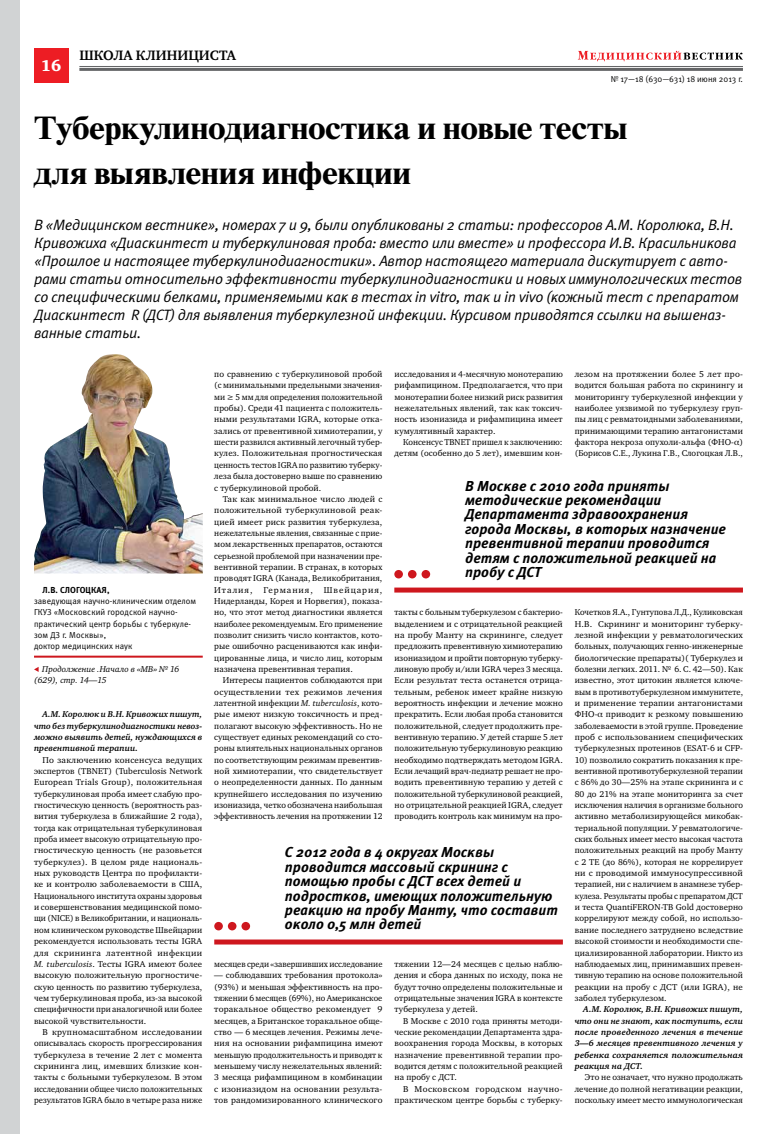
<style>
.page{position:relative;width:777px;height:1134px;background:#fff}
.page>*{position:absolute;margin:0;border:0;box-sizing:border-box;transform-origin:0 0}
.t1{font:700 32px/45.3px "Newton C";letter-spacing:-.01em;color:#000;scale:1.1 1}
.t2{font:16px "Charter Black C";color:#fff}
.t3{font:italic 15px/18px "Meta Pro";letter-spacing:-.02em;color:#000}
.t4{font:italic 700 14.4px/14.4px "Meta Pro";color:#000}
.t5{font:700 14px "Charter C";color:#000}
.t6{font:8.7px/11.3px "Charter C";letter-spacing:.01em;color:#000;text-align:justify}
.t7{font:italic 700 8.7px/11.3px "Charter C";letter-spacing:.01em;color:#000;text-align:justify}
.t8{font:8.7px/11.3px "Meta Pro";letter-spacing:.01em;color:#000}
.t9{font:italic 8.7px/11.3px "Charter C";color:#000}
.t10{font:700 8.7px "Meta Pro";letter-spacing:.01em;color:#000}
.s1{font-style:italic}
.s2{font-family:"Newton"}
</style>
<div class="page">
<div style="left:34px;top:48px;width:34px;height:34px;background:#ed1d24"></div>
<hr style="left:79px;top:68px;width:664px;height:3px;background:#636466">
<hr style="left:79px;top:66px;width:664px;height:1px;background:#636466">
<svg style="left:578px;top:51px;width:165px;height:10px"></svg>
<div style="left:0;top:1px;width:20px;height:1133px;background:#d1d3d4"></div>
<svg style="left:34px;top:667px;width:5px;height:5px"></svg>
<div style="left:214px;top:939px;width:349px;height:5px;background:#ce171e"></div>
<svg style="left:214px;top:922px;width:36px;height:8px"></svg>
<div style="left:394px;top:587px;width:349px;height:5px;background:#ce171e"></div>
<svg style="left:394px;top:570px;width:36px;height:8px"></svg>
<img style="left:34px;top:354px;width:169px;height:219px">
<hr style="left:34px;top:656px;width:169px;height:2px;background:#ce171e">
<h2 class="t2" style="left:41px;top:57px;width:22px">16</h2>
<h3 class="t5" style="left:79px;top:47px;width:158px">ШКОЛА КЛИНИЦИСТА</h3>
<p class="t8" style="left:610px;top:74px;width:134px">№ 17—18 (630—631) 18 июня 2013 г.</p>
<h1 class="t1" style="left:34px;top:105px;width:541px">Туберкулинодиагностика и новые тесты для выявления инфекции</h1>
<p class="t3" style="left:34px;top:216px;width:710px">В «Медицинском вестнике», номерах 7 и 9, были опубликованы 2 статьи: профессоров А.М. Королюка, В.Н.<br>Кривожиха «Диаскинтест и туберкулиновая проба: вместо или вместе» и профессора И.В. Красильникова «Прошлое и настоящее туберкулинодиагностики». Автор настоящего материала дискутирует с авто&shy;рами статьи относительно эффективности туберкулинодиагностики и новых иммунологических тестов со специфическими белками, применяемыми как в тестах in vitro, так и in vivo (кожный тест с препаратом Диаскинтест R (ДСТ) для выявления туберкулезной инфекции. Курсивом приводятся ссылки на вышеназ&shy;ванные статьи.</p>
<p class="t10" style="left:43px;top:584px;width:68px">Л.В. СЛОГОЦКАЯ,</p>
<p class="t8" style="left:34px;top:595px;width:164px">заведующая научно-клиническим отделом<br>ГКУЗ «Московский городской научно&shy;практический центр борьбы с туберкуле&shy;зом ДЗ г. Москвы»,<br>доктор медицинских наук</p>
<p class="t9" style="left:34px;top:664px;width:147px;text-indent:8px">Продолжение .Начало в «МВ» № 16 (629), стр. 14—15</p>
<p class="t7" style="left:34px;top:709px;width:170px;text-indent:9px">А.М. Королюк и В.Н. Кривожих пишут, что без туберкулинодиагностики невоз&shy;можно выявить детей, нуждающихся в превентивной терапии.</p>
<p class="t6" style="left:34px;top:754px;width:170px;text-indent:9px">По заключению консенсуса ведущих экспертов (TBNET) (Tuberculosis Network European Trials Group), положительная туберкулиновая проба имеет слабую про&shy;гностическую ценность (вероятность раз&shy;вития туберкулеза в ближайшие 2 года), тогда как отрицательная туберкулиновая проба имеет высокую отрицательную про&shy;гностическую ценность (не разовьется туберкулез). В целом ряде националь&shy;ных руководств Центра по профилакти&shy;ке и контролю заболеваемости в США, Национального института охраны здоровья и совершенствования медицинской помо&shy;щи (NICE) в Великобритании, и националь&shy;ном клиническом руководстве Швейцарии рекомендуется использовать тесты IGRA для скрининга латентной инфекции <span class="s1">M. tuberculosis</span>. Тесты IGRA имеют более высокую положительную прогностиче&shy;скую ценность по развитию туберкулеза, чем туберкулиновая проба, из-за высокой специфичности при аналогичной или более высокой чувствительности.</p>
<p class="t6" style="left:34px;top:1026px;width:170px;text-indent:9px">В крупномасштабном исследовании описывалась скорость прогрессирования туберкулеза в течение 2 лет с момента скрининга лиц, имевших близкие кон&shy;такты с больными туберкулезом. В этом исследовании общее число положительных результатов IGRA было в четыре раза ниже</p>
<p class="t6" style="left:214px;top:369px;width:170px">по сравнению с туберкулиновой пробой (с минимальными предельными значения&shy;ми ≥ 5 мм для определения положительной пробы). Среди 41 пациента с положитель&shy;ными результатами IGRA, которые отка&shy;зались от превентивной химиотерапии, у шести развился активный легочный тубер&shy;кулез. Положительная прогностическая ценность тестов IGRA по развитию туберку&shy;леза была достоверно выше по сравнению с туберкулиновой пробой.</p>
<p class="t6" style="left:214px;top:493px;width:170px;text-indent:9px">Так как минимальное число людей с положительной туберкулиновой реак&shy;цией имеет риск развития туберкулеза, нежелательные явления, связанные с прие&shy;мом лекарственных препаратов, остаются серьезной проблемой при назначении пре&shy;вентивной терапии. В странах, в которых проводят IGRA (Канада, Великобритания, Италия, Германия, Швейцария, Нидерланды, Корея и Норвегия), показа&shy;но, что этот метод диагностики является наиболее рекомендуемым. Его применение позволит снизить число контактов, кото&shy;рые ошибочно расцениваются как инфи&shy;цированные лица, и число лиц, которым назначена превентивная терапия.</p>
<p class="t6" style="left:214px;top:675px;width:170px;text-indent:8px">Интересы пациентов соблюдаются при осуществлении тех режимов лечения латентной инфекции <span class="s1">M. tuberculosis</span>, кото&shy;рые имеют низкую токсичность и пред&shy;полагают высокую эффективность. Но не существует единых рекомендаций со сто&shy;роны влиятельных национальных органов по соответствующим режимам превентив&shy;ной химиотерапии, что свидетельствует о неопределенности данных. По данным крупнейшего исследования по изучению изониазида, четко обозначена наибольшая эффективность лечения на протяжении 12</p>
<p class="t6" style="left:575px;top:369px;width:170px">лезом на протяжении более 5 лет про&shy;водится большая работа по скринингу и мониторингу туберкулезной инфекции у наиболее уязвимой по туберкулезу груп&shy;пы лиц с ревматоидными заболеваниями, принимающими терапию антагонистами фактора некроза опухоли-альфа (ФНО-<span class="s2">α</span>) (Борисов С.Е., Лукина Г.В., Слогоцкая Л.В.,</p>
<p class="t6" style="left:394px;top:369px;width:170px">исследования и 4-месячную монотерапию рифампицином. Предполагается, что при монотерапии более низкий риск развития нежелательных явлений, так как токсич&shy;ность изониазида и рифампицина имеет кумулятивный характер.</p>
<p class="t6" style="left:394px;top:437px;width:170px;text-align:right">Консенсус TBNET пришел к заключению: детям (особенно до 5 лет), имевшим кон-</p>
<h3 class="t4" style="left:465px;top:479px;width:262px">В Москве с 2010 года приняты методические рекомендации<br>Департамента здравоохранения города Москвы, в которых назначение превентивной терапии проводится детям с положительной реакцией на пробу с ДСТ</h3>
<p class="t6" style="left:394px;top:607px;width:170px">такты с больным туберкулезом с бактерио&shy;выделением и с отрицательной реакцией на пробу Манту на скрининге, следует предложить превентивную химиотерапию изониазидом и пройти повторную туберку&shy;линовую пробу и/или IGRA через 3 месяца.<br>Если результат теста останется отрица&shy;тельным, ребенок имеет крайне низкую вероятность инфекции и лечение можно прекратить. Если любая проба становится положительной, следует продолжить пре&shy;вентивную терапию. У детей старше 5 лет положительную туберкулиновую реакцию необходимо подтверждать методом IGRA.<br>Если лечащий врач-педиатр решает не про&shy;водить превентивную терапию у детей с положительной туберкулиновой реакцией, но отрицательной реакцией IGRA, следует проводить контроль как минимум на про-</p>
<p class="t6" style="left:575px;top:607px;width:170px">Кочетков Я.А., Гунтупова Л.Д., Куликовская Н.В. Скрининг и мониторинг туберку&shy;лезной инфекции у ревматологических больных, получающих генно-инженерные биологические препараты)( Туберкулез и болезни легких. 2011. № 6. С. 42—50). Как известно, этот цитокин является ключе&shy;вым в противотуберкулезном иммунитете, и применение терапии антагонистами ФНО-<span class="s2">α</span> приводит к резкому повышению заболеваемости в этой группе. Проведение проб с использованием специфических туберкулезных протеинов (ESAT-6 и CFP-</p>
<p class="t6" style="left:575px;top:754px;width:170px">10) позволило сократить показания к пре&shy;вентивной противотуберкулезной терапии с 86% до 30—25% на этапе скрининга и с 80 до 21% на этапе мониторинга за счет исключения наличия в организме больного активно метаболизирующейся микобак&shy;териальной популяции. У ревматологиче&shy;ских больных имеет место высокая частота положительных реакций на пробу Манту с 2 ТЕ (до 86%), которая не коррелирует ни с проводимой иммуносупрессивной терапией, ни с наличием в анамнезе тубер&shy;кулеза. Результаты пробы с препаратом ДСТ и теста QuantiFERON-TB Gold достоверно коррелируют между собой, но использо&shy;вание последнего затруднено вследствие высокой стоимости и необходимости спе&shy;циализированной лаборатории. Никто из наблюдаемых лиц, принимавших превен&shy;тивную терапию на основе положительной реакции на пробу с ДСТ (или IGRA), не заболел туберкулезом.</p>
<p class="t7" style="left:575px;top:1004px;width:170px;text-indent:9px">А.М. Королюк, В.Н. Кривожих пишут, что они не знают, как поступить, если после проведенного лечения в течение 3—6 месяцев превентивного лечения у ребенка сохраняется положительная реакция на ДСТ.</p>
<p class="t6" style="left:575px;top:1072px;width:170px;text-indent:10px">Это не означает, что нужно продолжать лечение до полной негативации реакции, поскольку имеет место иммунологическая</p>
<h3 class="t4" style="left:285px;top:845px;width:274px">С 2012 года в 4 округах Москвы проводится массовый скрининг с помощью пробы с ДСТ всех детей и подростков, имеющих положительную реакцию на пробу Манту, что составит около 0,5 млн детей</h3>
<p class="t6" style="left:394px;top:958px;width:170px">тяжении 12—24 месяцев с целью наблю&shy;дения и сбора данных по исходу, пока не будут точно определены положительные и отрицательные значения IGRA в контексте туберкулеза у детей.</p>
<p class="t6" style="left:394px;top:1015px;width:170px;text-indent:8px">В Москве с 2010 года приняты методи&shy;ческие рекомендации Департамента здра&shy;воохранения города Москвы, в которых назначение превентивной терапии про&shy;водится детям с положительной реакцией на пробу с ДСТ.</p>
<p class="t6" style="left:394px;top:1083px;width:170px;text-align:right">В Московском городском научно&shy;практическом центре борьбы с туберку-</p>
<p class="t6" style="left:214px;top:958px;width:170px">месяцев среди «завершивших исследование</p>
<p class="t6" style="left:214px;top:970px;width:170px">— соблюдавших требования протокола» (93%) и меньшая эффективность на про&shy;тяжении 6 месяцев (69%), но Американское торакальное общество рекомендует 9 месяцев, а Британское торакальное обще&shy;ство — 6 месяцев лечения. Режимы лече&shy;ния на основании рифампицина имеют меньшую продолжительность и приводят к меньшему числу нежелательных явлений:<br>3 месяца рифампицином в комбинации с изониазидом на основании результа&shy;тов рандомизированного клинического</p>
</div>
